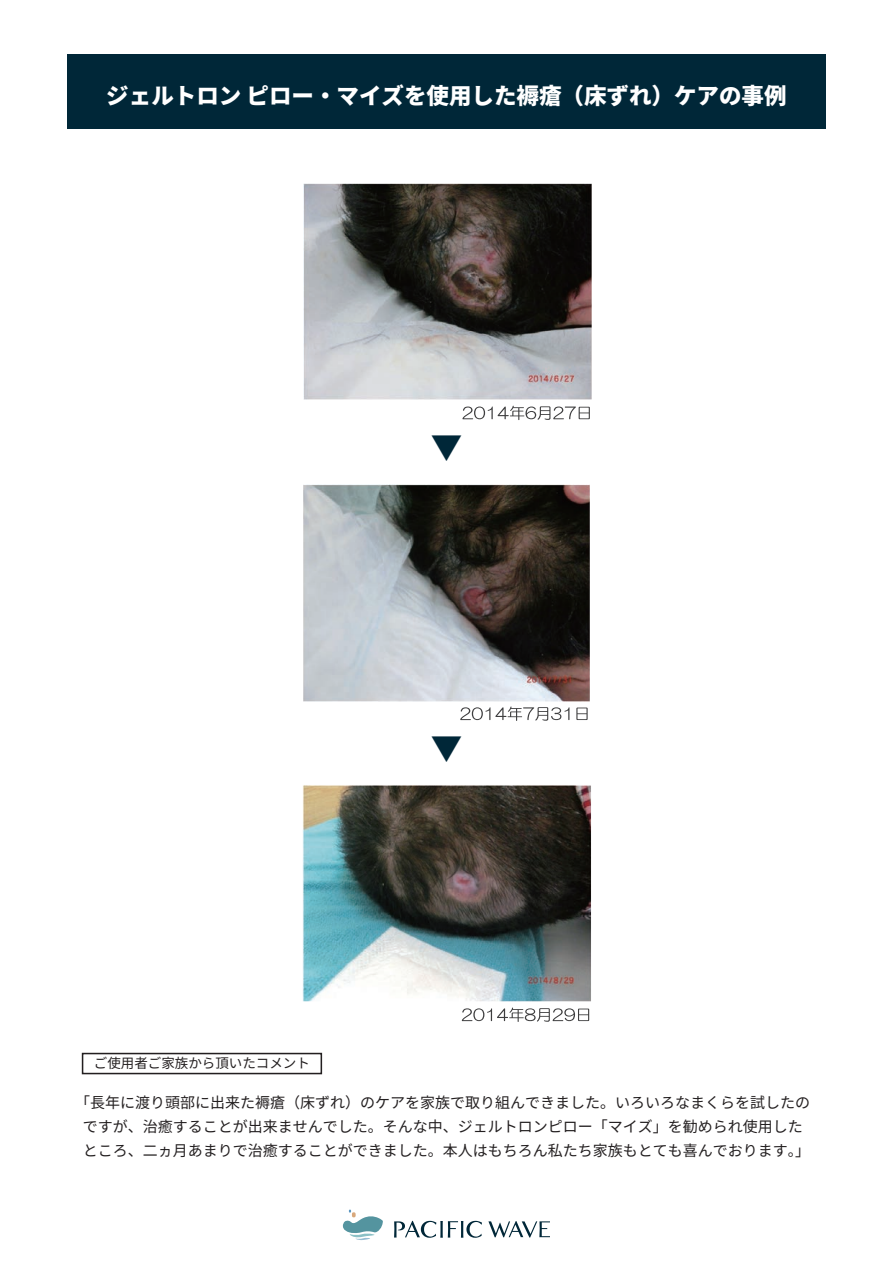
<style>
.page{position:relative;width:893px;height:1263px;background:#fff}
.page>*{position:absolute;margin:0;border:0;box-sizing:border-box;transform-origin:0 0}
.t1{font:900 31.5px "Noto Sans JP";color:#002738}
.t2{font:900 22.5px "Noto Sans JP";color:#fff}
.t3{font:15px/24px "Noto Sans JP";color:#231f20;text-align:center}
.t4{font:13.5px "Noto Sans JP";color:#231f20}
</style>
<div class="page">
<div style="left:82px;top:1053px;width:240px;height:21px;border:2px solid #231f20"></div>
<img style="left:303px;top:183px;width:289px;height:223px">
<svg style="left:462px;top:406px;width:128px;height:14px"></svg>
<img style="left:303px;top:484px;width:287px;height:234px">
<svg style="left:460px;top:706px;width:109px;height:15px"></svg>
<svg style="left:576px;top:707px;width:12px;height:13px"></svg>
<img style="left:302px;top:785px;width:289px;height:233px">
<svg style="left:462px;top:1007px;width:127px;height:15px"></svg>
<div style="left:67px;top:55px;width:758px;height:74px;background:#002738"></div>
<svg style="left:394px;top:1221px;width:88px;height:17px"></svg>
<svg style="left:488px;top:1221px;width:62px;height:16px"></svg>
<svg style="left:343px;top:1209px;width:40px;height:31px"></svg>
<h2 class="t2" style="left:106px;top:83px;width:682px">ジェルトロン ピロー・マイズを使用した褥瘡（床ずれ）ケアの事例</h2>
<h1 class="t1" style="left:431px;top:430px;width:33px">▼</h1>
<h1 class="t1" style="left:431px;top:731px;width:33px">▼</h1>
<p class="t4" style="left:94px;top:1056px;width:217px">ご使用者ご家族から頂いたコメント</p>
<p class="t3" style="left:75px;top:1090px;width:736px">「長年に渡り頭部に出来た褥瘡（床ずれ）のケアを家族で取り組んできました。いろいろなまくらを試したのですが、治癒することが出来ませんでした。そんな中、ジェルトロンピロー「マイズ」を勧められ使用したところ、二ヵ月あまりで治癒することができました。本人はもちろん私たち家族もとても喜んでおります。」</p>
</div>
